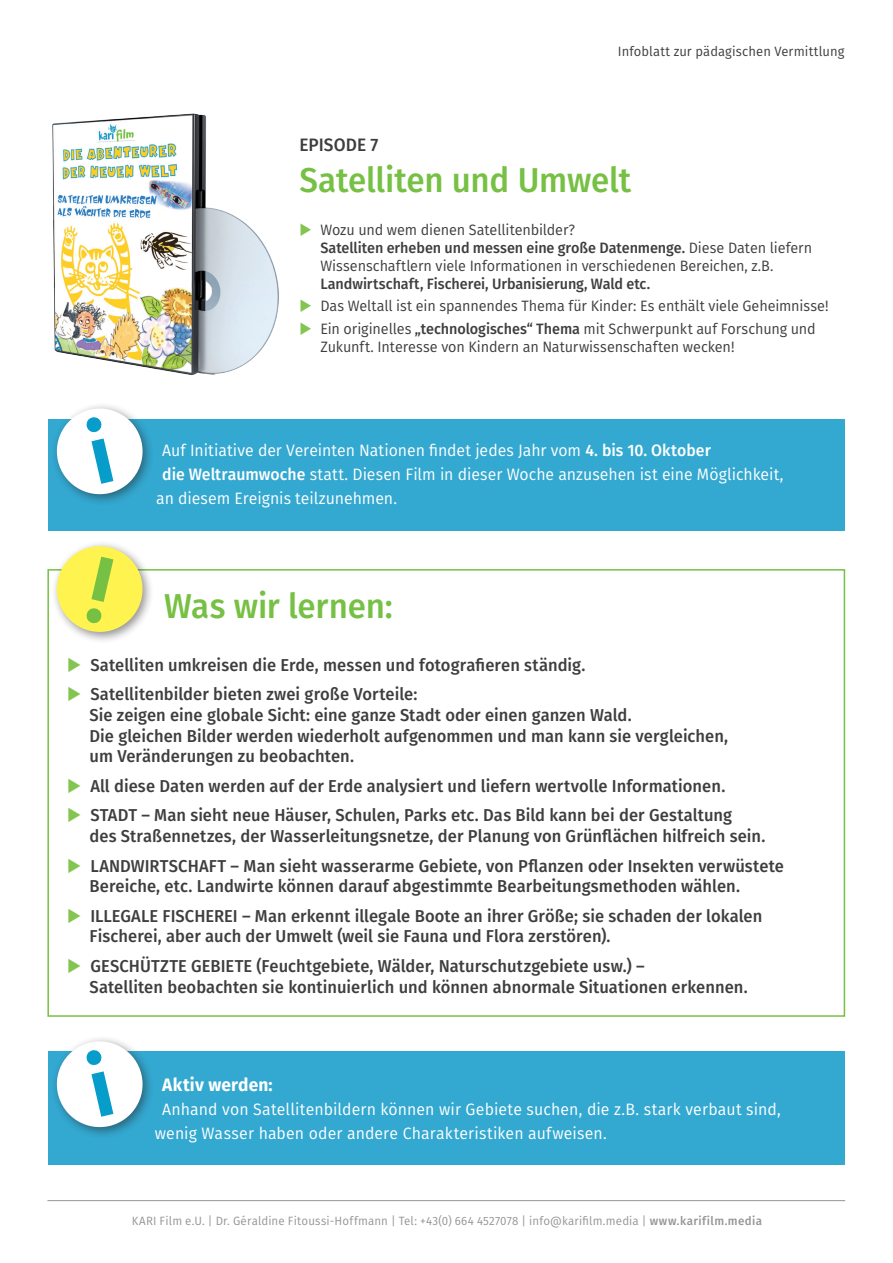
<style>
.page{position:relative;width:893px;height:1263px;background:#fff}
.page>*{position:absolute;margin:0;border:0;box-sizing:border-box;transform-origin:0 0}
.t1{font:500 34.5px "Fira Sans";letter-spacing:-.005em;color:#76c043;scale:.96 1}
.t2{font:700 18px "Fira Sans";letter-spacing:.01em;color:#fff;scale:.96 1}
.t3{font:500 18px "Fira Sans";letter-spacing:.005em;color:#3e3e3f;scale:.96 1}
.t4{font:500 17.25px/20.7px "Fira Sans";letter-spacing:.005em;color:#3e3e3f;scale:.96 1}
.t5{font:16.5px/24px "Fira Sans";letter-spacing:.005em;color:#fff;scale:.96 1}
.t6{font:15px/18px "Fira Sans";letter-spacing:-.01em;color:#3e3e3f;scale:.96 1}
.t7{font:500 15px "Fira Sans";letter-spacing:-.005em;color:#3e3e3f;scale:.96 1}
.t8{font:13.5px "Fira Sans";letter-spacing:.01em;color:#3e3e3f;scale:.96 1}
.t9{font:12px "Fira Sans";letter-spacing:.015em;color:#939598;scale:.96 1}
.s1{color:#84c551}
.s2{font-weight:500}
</style>
<div class="page">
<img style="left:52px;top:113px;width:227px;height:262px">
<div style="left:48px;top:418px;width:796px;height:112px;background:#33a8d1"></div>
<div style="left:51px;top:402px;width:103px;height:104px;background:#231f20;opacity:.5"></div>
<div style="left:48px;top:1051px;width:796px;height:114px;background:#33a8d1"></div>
<div style="left:51px;top:1035px;width:103px;height:104px;background:#231f20;opacity:.5"></div>
<div style="left:51px;top:540px;width:103px;height:104px;background:#231f20;opacity:.5"></div>
<hr style="left:47px;top:1200px;width:798px;height:1px;background:#939598">
<svg style="left:53px;top:404px;width:94px;height:94px"></svg>
<svg style="left:53px;top:1037px;width:94px;height:94px"></svg>
<svg style="left:53px;top:542px;width:94px;height:94px"></svg>
<p class="t8" style="left:618px;top:41px;width:237px">Infoblatt zur pädagischen Vermittlung</p>
<p class="t3" style="left:299px;top:130px;width:84px">EPISODE 7</p>
<h1 class="t1" style="left:299px;top:152px;width:347px">Satelliten und Umwelt</h1>
<p class="t6" style="left:320px;top:221px;width:514px;text-indent:-21px"><span class="s1">◆</span> Wozu und wem dienen Satellitenbilder?<br><span class="s2">Satelliten erheben und messen eine große Datenmenge.</span> Diese Daten liefern<br>Wissenschaftlern viele Informationen in verschiedenen Bereichen, z.B.</p>
<p class="t7" style="left:320px;top:272px;width:345px">Landwirtschaft, Fischerei, Urbanisierung, Wald etc.</p>
<p class="t6" style="left:299px;top:297px;width:553px"><span class="s1">◆</span> Das Weltall ist ein spannendes Thema für Kinder: Es enthält viele Geheimnisse!</p>
<p class="t6" style="left:320px;top:319px;width:518px;text-indent:-21px"><span class="s1">◆</span> Ein originelles <span class="s2">„technologisches“ Thema</span> mit Schwerpunkt auf Forschung und<br>Zukunft. Interesse von Kindern an Naturwissenschaften wecken!</p>
<p class="t5" style="left:162px;top:438px;width:573px">Auf Initiative der Vereinten Nationen findet jedes Jahr vom <span class="s2">4. bis 10. Oktober</span></p>
<p class="t5" style="left:162px;top:462px;width:649px"><span class="s2">die Weltraumwoche</span> statt. Diesen Film in dieser Woche anzusehen ist eine Möglichkeit,</p>
<p class="t5" style="left:156px;top:486px;width:252px">an diesem Ereignis teilzunehmen.</p>
<h1 class="t1" style="left:164px;top:578px;width:239px">Was wir lernen:</h1>
<p class="t4" style="left:67px;top:653px;width:541px"><span class="s1">◆</span> Satelliten umkreisen die Erde, messen und fotografieren ständig.</p>
<p class="t4" style="left:90px;top:683px;width:667px;text-indent:-22px"><span class="s1">◆</span> Satellitenbilder bieten zwei große Vorteile:<br>Sie zeigen eine globale Sicht: eine ganze Stadt oder einen ganzen Wald.<br>Die gleichen Bilder werden wiederholt aufgenommen und man kann sie vergleichen, um Veränderungen zu beobachten.</p>
<p class="t4" style="left:67px;top:774px;width:687px"><span class="s1">◆</span> All diese Daten werden auf der Erde analysiert und liefern wertvolle Informationen.</p>
<p class="t4" style="left:90px;top:804px;width:705px;text-indent:-22px"><span class="s1">◆</span> STADT – Man sieht neue Häuser, Schulen, Parks etc. Das Bild kann bei der Gestaltung<br>des Straßennetzes, der Wasserleitungsnetze, der Planung von Grünflächen hilfreich sein.</p>
<p class="t4" style="left:90px;top:854px;width:725px;text-indent:-22px"><span class="s1">◆</span> LANDWIRTSCHAFT – Man sieht wasserarme Gebiete, von Pflanzen oder Insekten verwüstete<br>Bereiche, etc. Landwirte können darauf abgestimmte Bearbeitungsmethoden wählen.</p>
<p class="t4" style="left:90px;top:904px;width:702px;text-indent:-22px"><span class="s1">◆</span> ILLEGALE FISCHEREI – Man erkennt illegale Boote an ihrer Größe; sie schaden der lokalen<br>Fischerei, aber auch der Umwelt (weil sie Fauna und Flora zerstören).</p>
<p class="t4" style="left:90px;top:955px;width:687px;text-indent:-22px"><span class="s1">◆</span> GESCHÜTZTE GEBIETE (Feuchtgebiete, Wälder, Naturschutzgebiete usw.) –<br>Satelliten beobachten sie kontinuierlich und können abnormale Situationen erkennen.</p>
<p class="t2" style="left:162px;top:1069px;width:117px">Aktiv werden:</p>
<p class="t5" style="left:155px;top:1096px;width:654px;text-indent:7px">Anhand von Satellitenbildern können wir Gebiete suchen, die z.B. stark verbaut sind, wenig Wasser haben oder andere Charakteristiken aufweisen.</p>
<p class="t9" style="left:132px;top:1211px;width:658px">KARI Film e.U. | Dr. Géraldine Fitoussi-Hoffmann | Tel: +43(0) 664 4527078 | info@karifilm.media | <span class="s2">www.karifilm.media</span></p>
</div>
